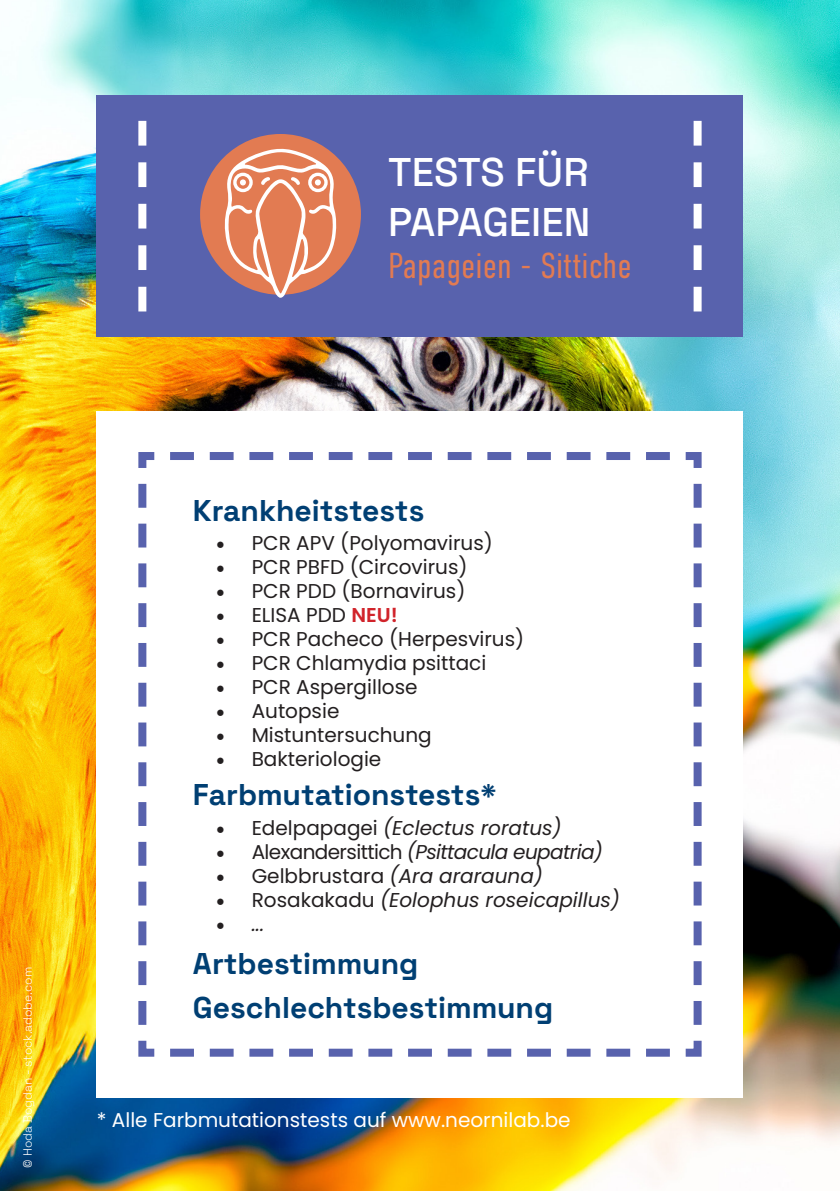
<style>
.page{position:relative;width:840px;height:1191px;background:#fff}
.page>*{position:absolute;margin:0;border:0;box-sizing:border-box;transform-origin:0 0}
.t1{font:500 40px/50px "Space Grotesk";color:#fff}
.t2{font:300 36px "DIN Condensed";color:#e27b52}
.t3{font:700 30px "Space Grotesk";color:#003f73}
.t4{font:20px "Poppins";color:#231f20}
.t5{font:italic 20px "Poppins";color:#231f20}
.t6{font:20px "Poppins";color:#fff}
.t7{font:italic 20px "Poppins";letter-spacing:-.03em;color:#231f20}
.t8{font:300 12px "Space Grotesk";color:#fff}
.s1{font-family:"Minion Pro";font-size:24px}
.s2{font-weight:600;color:#d1232a}
.s3{font-family:"Minion Pro";font-style:normal;font-size:24px}
.s4{font-style:normal}
</style>
<div class="page">
<img style="left:0;top:0;width:839px;height:1191px">
<div style="left:97px;top:95px;width:645px;height:242px;background:#5862ad"></div>
<svg style="left:138px;top:121px;width:8px;height:190px"></svg>
<svg style="left:693px;top:121px;width:8px;height:190px"></svg>
<div style="left:97px;top:411px;width:645px;height:686px;background:#fff"></div>
<svg style="left:138px;top:452px;width:564px;height:605px"></svg>
<div style="left:200px;top:134px;width:161px;height:161px;background:#e27b52;border-radius:50%"></div>
<svg style="left:224px;top:148px;width:112px;height:150px"></svg>
<div style="left:233px;top:173px;width:19px;height:19px;border:3px solid #fff;border-radius:50%"></div>
<p class="t1" style="left:388px;top:144px;width:204px">TESTS FÜR<br>PAPAGEIEN</p>
<p class="t2" style="left:388px;top:246px;width:245px">Papageien - Sittiche</p>
<p class="t8" style="left:19px;top:1167px;width:202px;rotate:-90deg">© Hoda Bogdan - stock.adobe.com</p>
<p class="t3" style="left:193px;top:486px;width:233px">Krankheitstests</p>
<p class="t4" style="left:215px;top:531px;width:278px"><span class="s1">•</span> PCR APV (Polyomavirus)</p>
<p class="t4" style="left:215px;top:555px;width:253px"><span class="s1">•</span> PCR PBFD (Circovirus)</p>
<p class="t4" style="left:215px;top:579px;width:251px"><span class="s1">•</span> PCR PDD (Bornavirus)</p>
<p class="t4" style="left:215px;top:603px;width:183px"><span class="s1">•</span> ELISA PDD <span class="s2">NEU!</span></p>
<p class="t4" style="left:215px;top:627px;width:310px"><span class="s1">•</span> PCR Pacheco (Herpesvirus)</p>
<p class="t4" style="left:215px;top:651px;width:272px"><span class="s1">•</span> PCR Chlamydia psittaci</p>
<p class="t4" style="left:215px;top:675px;width:203px"><span class="s1">•</span> PCR Aspergillose</p>
<p class="t4" style="left:215px;top:699px;width:125px"><span class="s1">•</span> Autopsie</p>
<p class="t4" style="left:215px;top:723px;width:217px"><span class="s1">•</span> Mistuntersuchung</p>
<p class="t4" style="left:215px;top:747px;width:167px"><span class="s1">•</span> Bakteriologie</p>
<p class="t3" style="left:193px;top:771px;width:305px">Farbmutationstests*</p>
<p class="t5" style="left:215px;top:816px;width:347px"><span class="s3">•</span> <span class="s4">Edelpapagei</span> (Eclectus roratus)</p>
<p class="t7" style="left:215px;top:840px;width:388px"><span class="s3">•</span> <span class="s4">Alexandersittich</span> (Psittacula eupatria)</p>
<p class="t5" style="left:215px;top:864px;width:328px"><span class="s3">•</span> <span class="s4">Gelbbrustara</span> (Ara ararauna)</p>
<p class="t5" style="left:215px;top:888px;width:405px"><span class="s3">•</span> <span class="s4">Rosakakadu</span> (Eolophus roseicapillus)</p>
<p class="t5" style="left:215px;top:912px;width:50px"><span class="s3">•</span> ...</p>
<p class="t3" style="left:193px;top:940px;width:227px">Artbestimmung</p>
<p class="t3" style="left:193px;top:984px;width:361px">Geschlechtsbestimmung</p>
<p class="t6" style="left:97px;top:1108px;width:475px">* Alle Farbmutationstests auf www.neornilab.be</p>
</div>
